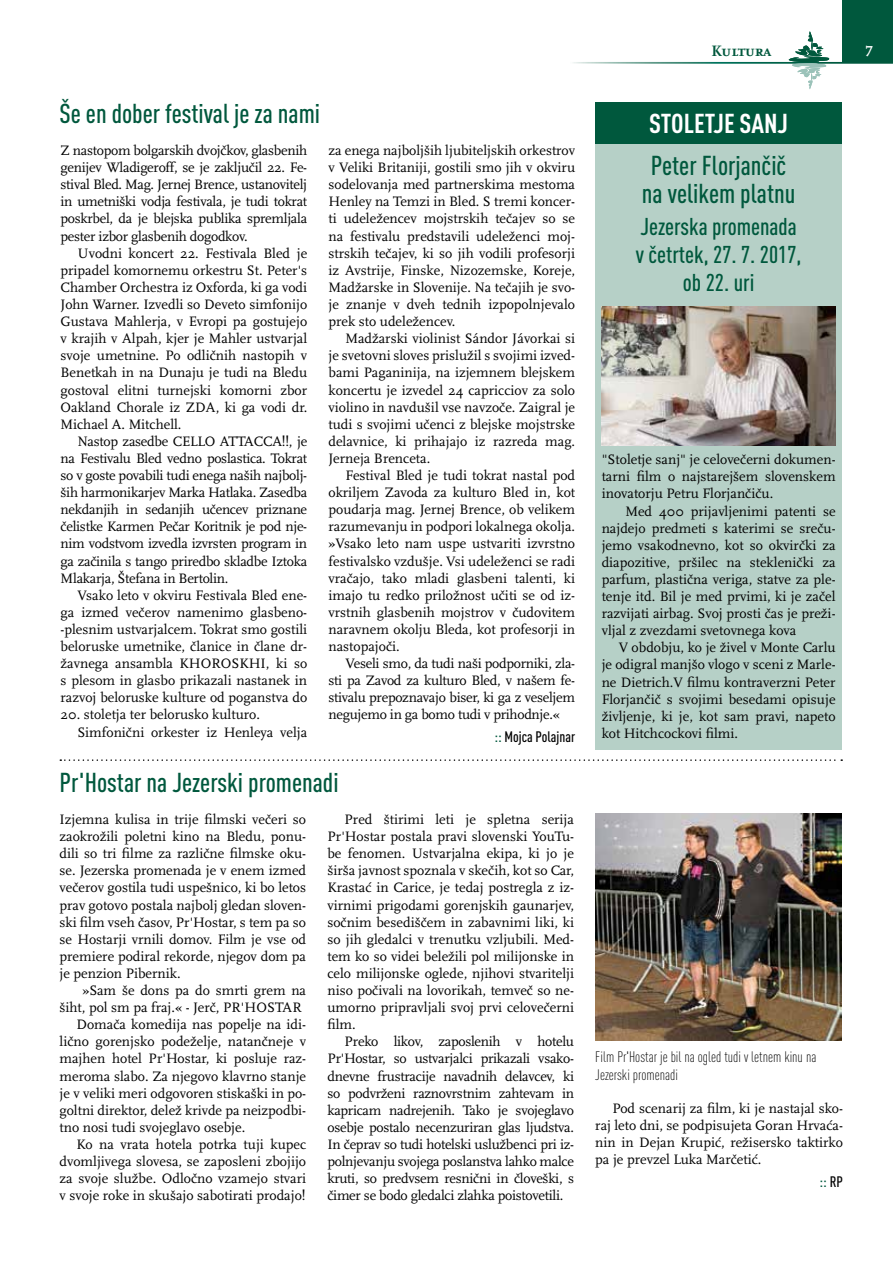
<style>
.page{position:relative;width:893px;height:1263px;background:#fff}
.page>*{position:absolute;margin:0;border:0;box-sizing:border-box;transform-origin:0 0}
.t1{font:500 condensed 27px/27.9px "DIN Pro";color:#00583d;text-align:center}
.t2{font:700 condensed 27px "DIN Pro";color:#fff}
.t3{font:500 condensed 24px/27.9px "DIN Pro";color:#00583d;text-align:center}
.t4{font:700 15.75px "Scala Caps CE";color:#00583d}
.t5{font:300 condensed 15px/18px "DIN Pro";color:#000}
.t6{font:500 condensed 15px "DIN Pro";color:#000}
.t7{font:500 condensed 15px "DIN Pro";color:#00583d}
.t8{font:700 15px "Scala Caps CE";color:#fff}
.t9{font:14.25px/17.1px "Scala CE";color:#000;text-align:justify}
.s1{color:#00583d}
.s2{color:#000}
</style>
<div class="page">
<div style="left:595px;top:102px;width:247px;height:43px;background:#00583d"></div>
<div style="left:595px;top:145px;width:247px;height:605px;background:#b6d0c7"></div>
<div style="left:842px;top:0;width:51px;height:63px;background:#00583d"></div>
<hr style="left:563px;top:62px;width:330px;height:1px;background:#fff">
<svg style="left:787px;top:31px;width:43px;height:58px"></svg>
<svg style="left:60px;top:759px;width:782px;height:2px"></svg>
<img style="left:595px;top:813px;width:247px;height:228px">
<img style="left:602px;top:306px;width:234px;height:139px">
<h1 class="t1" style="left:60px;top:97px;width:262px">Še en dober festival je za nami</h1>
<p class="t9" style="left:61px;top:142px;width:248px">Z nastopom bolgarskih dvojčkov, glasbenih genijev Wladigeroff, se je zaključil 22. Fe&shy;stival Bled. Mag. Jernej Brence, ustanovitelj in umetniški vodja festivala, je tudi tokrat poskrbel, da je blejska publika spremljala pester izbor glasbenih dogodkov.</p>
<p class="t9" style="left:61px;top:245px;width:248px;text-indent:17px">Uvodni koncert 22. Festivala Bled je pripadel komornemu orkestru St. Peter's Chamber Orchestra iz Oxforda, ki ga vodi John Warner. Izvedli so Deveto simfonijo Gustava Mahlerja, v Evropi pa gostujejo v krajih v Alpah, kjer je Mahler ustvarjal svoje umetnine. Po odličnih nastopih v Benetkah in na Dunaju je tudi na Bledu gostoval elitni turnejski komorni zbor Oakland Chorale iz ZDA, ki ga vodi dr.<br>Michael A. Mitchell.</p>
<p class="t9" style="left:61px;top:433px;width:248px;text-indent:17px">Nastop zasedbe CELLO ATTACCA!!, je na Festivalu Bled vedno poslastica. Tokrat so v goste povabili tudi enega naših najbolj&shy;ših harmonikarjev Marka Hatlaka. Zasedba nekdanjih in sedanjih učencev priznane čelistke Karmen Pečar Koritnik je pod nje&shy;nim vodstvom izvedla izvrsten program in ga začinila s tango priredbo skladbe Iztoka Mlakarja, Štefana in Bertolin.</p>
<p class="t9" style="left:61px;top:587px;width:248px;text-indent:17px">Vsako leto v okviru Festivala Bled ene&shy;ga izmed večerov namenimo glasbeno--plesnim ustvarjalcem. Tokrat smo gostili beloruske umetnike, članice in člane dr&shy;žavnega ansambla KHOROSKHI, ki so s plesom in glasbo prikazali nastanek in razvoj beloruske kulture od poganstva do</p>
<p class="t9" style="left:78px;top:706px;width:231px;text-indent:-17px">20. stoletja ter belorusko kulturo.<br>Simfonični orkester iz Henleya velja</p>
<p class="t9" style="left:328px;top:142px;width:248px">za enega najboljših ljubiteljskih orkestrov v Veliki Britaniji, gostili smo jih v okviru sodelovanja med partnerskima mestoma Henley na Temzi in Bled. S tremi koncer&shy;ti udeležencev mojstrskih tečajev so se na festivalu predstavili udeleženci moj&shy;strskih tečajev, ki so jih vodili profesorji iz Avstrije, Finske, Nizozemske, Koreje, Madžarske in Slovenije. Na tečajih je svo&shy;je znanje v dveh tednih izpopolnjevalo prek sto udeležencev.</p>
<p class="t9" style="left:328px;top:330px;width:248px;text-indent:17px">Madžarski violinist Sándor Jávorkai si je svetovni sloves prislužil s svojimi izved&shy;bami Paganinija, na izjemnem blejskem koncertu je izvedel 24 capricciov za solo violino in navdušil vse navzoče. Zaigral je tudi s svojimi učenci z blejske mojstrske delavnice, ki prihajajo iz razreda mag.<br>Jerneja Brenceta.</p>
<p class="t9" style="left:328px;top:467px;width:248px;text-indent:17px">Festival Bled je tudi tokrat nastal pod okriljem Zavoda za kulturo Bled in, kot poudarja mag. Jernej Brence, ob velikem razumevanju in podpori lokalnega okolja. »Vsako leto nam uspe ustvariti izvrstno festivalsko vzdušje. Vsi udeleženci se radi vračajo, tako mladi glasbeni talenti, ki imajo tu redko priložnost učiti se od iz&shy;vrstnih glasbenih mojstrov v čudovitem naravnem okolju Bleda, kot profesorji in nastopajoči.</p>
<p class="t9" style="left:328px;top:655px;width:248px;text-indent:17px">Veseli smo, da tudi naši podporniki, zla&shy;sti pa Zavod za kulturo Bled, v našem fe&shy;stivalu prepoznavajo biser, ki ga z veseljem negujemo in ga bomo tudi v prihodnje.«</p>
<p class="t6" style="left:494px;top:725px;width:82px"><span class="s1">:::</span> Mojca Polajnar</p>
<h1 class="t1" style="left:60px;top:766px;width:281px">Pr'Hostar na Jezerski promenadi</h1>
<p class="t9" style="left:60px;top:811px;width:248px">Izjemna kulisa in trije filmski večeri so zaokrožili poletni kino na Bledu, ponu&shy;dili so tri filme za različne filmske oku&shy;se. Jezerska promenada je v enem izmed večerov gostila tudi uspešnico, ki bo letos prav gotovo postala najbolj gledan sloven&shy;ski film vseh časov, Pr'Hostar, s tem pa so se Hostarji vrnili domov. Film je vse od premiere podiral rekorde, njegov dom pa je penzion Pibernik.</p>
<p class="t9" style="left:82px;top:982px;width:225px">»Sam še dons pa do smrti grem na</p>
<p class="t9" style="left:60px;top:999px;width:244px">šiht, pol sm pa fraj.« - Jerč, PR'HOSTAR</p>
<p class="t9" style="left:77px;top:1016px;width:231px">Domača komedija nas popelje na idi-</p>
<p class="t9" style="left:60px;top:1033px;width:248px">lično gorenjsko podeželje, natančneje v</p>
<p class="t9" style="left:60px;top:1050px;width:248px">majhen hotel Pr'Hostar, ki posluje raz-</p>
<p class="t9" style="left:60px;top:1068px;width:248px">meroma slabo. Za njegovo klavrno stanje</p>
<p class="t9" style="left:60px;top:1085px;width:248px">je v veliki meri odgovoren stiskaški in po-</p>
<p class="t9" style="left:60px;top:1102px;width:248px">goltni direktor, delež krivde pa neizpodbi-</p>
<p class="t9" style="left:60px;top:1119px;width:187px">tno nosi tudi svojeglavo osebje.</p>
<p class="t9" style="left:77px;top:1136px;width:231px">Ko na vrata hotela potrka tuji kupec</p>
<p class="t9" style="left:60px;top:1153px;width:248px">dvomljivega slovesa, se zaposleni zbojijo</p>
<p class="t9" style="left:60px;top:1170px;width:248px">za svoje službe. Odločno vzamejo stvari</p>
<p class="t9" style="left:60px;top:1187px;width:248px">v svoje roke in skušajo sabotirati prodajo!</p>
<p class="t9" style="left:327px;top:811px;width:248px;text-indent:17px">Pred štirimi leti je spletna serija Pr'Hostar postala pravi slovenski YouTu&shy;be fenomen. Ustvarjalna ekipa, ki jo je širša javnost spoznala v skečih, kot so Car, Krastać in Carice, je tedaj postregla z iz&shy;virnimi prigodami gorenjskih gaunarjev, sočnim besediščem in zabavnimi liki, ki so jih gledalci v trenutku vzljubili. Med&shy;tem ko so videi beležili pol milijonske in celo milijonske oglede, njihovi stvaritelji niso počivali na lovorikah, temveč so ne&shy;umorno pripravljali svoj prvi celovečerni film.</p>
<p class="t9" style="left:327px;top:1033px;width:248px;text-indent:17px">Preko likov, zaposlenih v hotelu Pr'Hostar, so ustvarjalci prikazali vsako&shy;dnevne frustracije navadnih delavcev, ki so podvrženi raznovrstnim zahtevam in kapricam nadrejenih. Tako je svojeglavo osebje postalo necenzuriran glas ljudstva.<br>In čeprav so tudi hotelski uslužbenci pri iz&shy;polnjevanju svojega poslanstva lahko malce kruti, so predvsem resnični in človeški, s čimer se bodo gledalci zlahka poistovetili.</p>
<p class="t4" style="left:711px;top:42px;width:61px">Kultura</p>
<p class="t8" style="left:865px;top:43px;width:9px">7</p>
<h1 class="t2" style="left:649px;top:103px;width:140px">STOLETJE SANJ</h1>
<h1 class="t1" style="left:642px;top:150px;width:155px">Peter Florjančič na velikem platnu</h1>
<h2 class="t3" style="left:636px;top:211px;width:167px">Jezerska promenada v četrtek, 27. 7. 2017, ob 22. uri</h2>
<p class="t9" style="left:602px;top:451px;width:235px">"Stoletje sanj" je celovečerni dokumen&shy;tarni film o najstarejšem slovenskem inovatorju Petru Florjančiču.</p>
<p class="t9" style="left:602px;top:503px;width:235px;text-indent:24px">Med 400 prijavljenimi patenti se najdejo predmeti s katerimi se sreču&shy;jemo vsakodnevno, kot so okvirčki za diapozitive, pršilec na steklenički za parfum, plastična veriga, statve za ple&shy;tenje itd. Bil je med prvimi, ki je začel razvijati airbag. Svoj prosti čas je preži&shy;vljal z zvezdami svetovnega kova</p>
<p class="t9" style="left:602px;top:639px;width:235px;text-indent:17px">V obdobju, ko je živel v Monte Carlu je odigral manjšo vlogo v sceni z Marle&shy;ne Dietrich.V filmu kontraverzni Peter Florjančič s svojimi besedami opisuje življenje, ki je, kot sam pravi, napeto kot Hitchcockovi filmi.</p>
<p class="t5" style="left:595px;top:1047px;width:223px">Film Pr'Hostar je bil na ogled tudi v letnem kinu na<br>Jezerski promenadi</p>
<p class="t9" style="left:595px;top:1100px;width:249px;text-indent:17px">Pod scenarij za film, ki je nastajal sko&shy;raj leto dni, se podpisujeta Goran Hrvaća&shy;nin in Dejan Krupić, režisersko taktirko pa je prevzel Luka Marčetić.</p>
<p class="t7" style="left:820px;top:1170px;width:25px">:::<span class="s2">RP</span></p>
</div>
